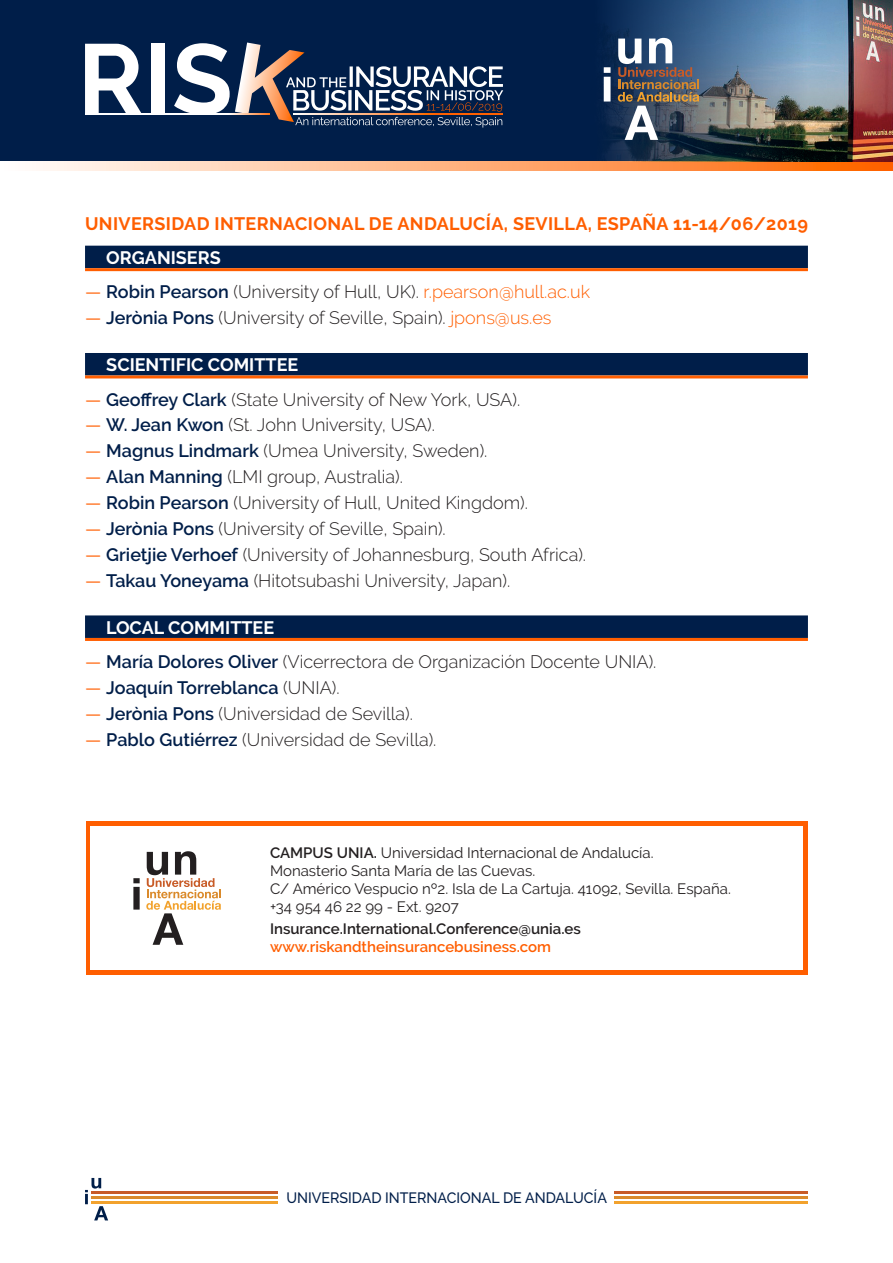
<style>
.page{position:relative;width:893px;height:1263px;background:#fff}
.page>*{position:absolute;margin:0;border:0;box-sizing:border-box;transform-origin:0 0}
.t1{font:300 18px "Raleway";color:#231f20}
.t2{font:700 18px "Raleway";letter-spacing:.02em;color:#ff5e00}
.Apartado{font:700 18px "Raleway";color:#fff}
.t3{font:600 18px "Raleway";color:#001e49}
.t4{font:15px/18px "Raleway";color:#231f20}
.t5{font:600 15px/18px "Raleway";color:#231f20}
.t6{font:500 15px "Raleway";color:#001e49;scale:.95 1}
.s1{font-weight:400;color:#ff5e00}
.s2{font-weight:600;color:#001e49}
.s3{color:#ff5e00}
.s4{font-weight:300;color:#231f20}
.s5{font-weight:600}
</style>
<div class="page">
<div style="left:86px;top:821px;width:721px;height:153px;background:#ff5e00"></div>
<div style="left:90px;top:826px;width:713px;height:143px;background:#fff"></div>
<hr style="left:91px;top:1191px;width:717px;height:3px;background:#c85b27">
<div style="left:85px;top:246px;width:723px;height:22px;background:#001e49"></div>
<hr style="left:85px;top:268px;width:723px;height:3px;background:#ff5e00">
<div style="left:85px;top:353px;width:723px;height:22px;background:#001e49"></div>
<hr style="left:85px;top:375px;width:723px;height:3px;background:#ff5e00">
<div style="left:85px;top:615px;width:723px;height:23px;background:#001e49"></div>
<hr style="left:85px;top:638px;width:723px;height:3px;background:#ff5e00">
<div style="left:0;top:0;width:893px;height:170px;background:#001e49"></div>
<svg style="left:0;top:162px;width:893px;height:8px"></svg>
<img style="left:590px;top:0;width:303px;height:162px">
<svg style="left:604px;top:38px;width:95px;height:102px"></svg>
<svg style="left:85px;top:1178px;width:23px;height:42px"></svg>
<hr style="left:91px;top:1196px;width:717px;height:3px;background:#da8a2b">
<hr style="left:91px;top:1201px;width:717px;height:3px;background:#f2a22d">
<div style="left:279px;top:1189px;width:335px;height:17px;background:#fff"></div>
<svg style="left:133px;top:851px;width:88px;height:94px"></svg>
<svg style="left:85px;top:44px;width:57px;height:69px"></svg>
<div style="left:151px;top:44px;width:14px;height:70px;background:#fff"></div>
<svg style="left:174px;top:43px;width:329px;height:85px"></svg>
<svg style="left:85px;top:113px;width:185px;height:2px"></svg>
<svg style="left:293px;top:113px;width:209px;height:2px"></svg>
<p class="t2" style="left:85px;top:213px;width:724px">UNIVERSIDAD INTERNACIONAL DE ANDALUCÍA, SEVILLA, ESPAÑA 11-14/06/2019</p>
<p class="Apartado" style="left:106px;top:247px;width:116px">ORGANISERS</p>
<p class="t1" style="left:85px;top:281px;width:507px"><span class="s1">—</span> <span class="s2">Robin Pearson</span> (University of Hull, UK). <span class="s3">r.pearson@hull.ac.uk</span></p>
<p class="t1" style="left:85px;top:307px;width:468px"><span class="s1">—</span> <span class="s2">Jerònia Pons</span> (University of Seville, Spain). <span class="s3">jpons@us.es</span></p>
<p class="Apartado" style="left:106px;top:355px;width:193px">SCIENTIFIC COMITTEE</p>
<p class="t1" style="left:85px;top:389px;width:437px"><span class="s1">—</span> <span class="s2">Geoffrey Clark</span> (State University of New York, USA).</p>
<p class="t1" style="left:85px;top:415px;width:352px"><span class="s1">—</span> <span class="s2">W. Jean Kwon</span> (St. John University, USA).</p>
<p class="t1" style="left:85px;top:440px;width:404px"><span class="s1">—</span> <span class="s2">Magnus Lindmark</span> (Umea University, Sweden).</p>
<p class="t1" style="left:85px;top:466px;width:319px"><span class="s1">—</span> <span class="s2">Alan Manning</span> (LMI group, Australia).</p>
<p class="t1" style="left:85px;top:492px;width:444px"><span class="s1">—</span> <span class="s2">Robin Pearson</span> (University of Hull, United Kingdom).</p>
<p class="t1" style="left:85px;top:518px;width:362px"><span class="s1">—</span> <span class="s2">Jerònia Pons</span> (University of Seville, Spain).</p>
<p class="t1" style="left:85px;top:544px;width:503px"><span class="s1">—</span> <span class="s2">Grietjie Verhoef</span> (University of Johannesburg, South Africa).</p>
<p class="t1" style="left:85px;top:570px;width:427px"><span class="s1">—</span> <span class="s2">Takau Yoneyama</span> (Hitotsubashi University, Japan).</p>
<p class="Apartado" style="left:106px;top:617px;width:169px">LOCAL COMMITTEE</p>
<p class="t1" style="left:85px;top:651px;width:573px"><span class="s1">—</span> <span class="s2">María Dolores Oliver</span> (Vicerrectora de Organización Docente UNIA).</p>
<p class="t3" style="left:85px;top:677px;width:256px"><span class="s1">—</span> Joaquín Torreblanca <span class="s4">(UNIA).</span></p>
<p class="t1" style="left:85px;top:703px;width:329px"><span class="s1">—</span> <span class="s2">Jerònia Pons</span> (Universidad de Sevilla).</p>
<p class="t1" style="left:85px;top:729px;width:353px"><span class="s1">—</span> <span class="s2">Pablo Gutiérrez</span> (Universidad de Sevilla).</p>
<p class="t4" style="left:270px;top:844px;width:385px"><span class="s5">CAMPUS UNIA.</span> Universidad Internacional de Andalucía.</p>
<p class="t4" style="left:270px;top:862px;width:462px">Monasterio Santa María de las Cuevas.<br>C/ Américo Vespucio nº2. Isla de La Cartuja. 41092, Sevilla. España. +34 954 46 22 99 - Ext. 9207</p>
<p class="t5" style="left:270px;top:920px;width:312px">Insurance.International.Conference@unia.es <span class="s3">www.riskandtheinsurancebusiness.com</span></p>
<p class="t6" style="left:286px;top:1189px;width:339px">UNIVERSIDAD INTERNACIONAL DE ANDALUCÍA</p>
</div>
